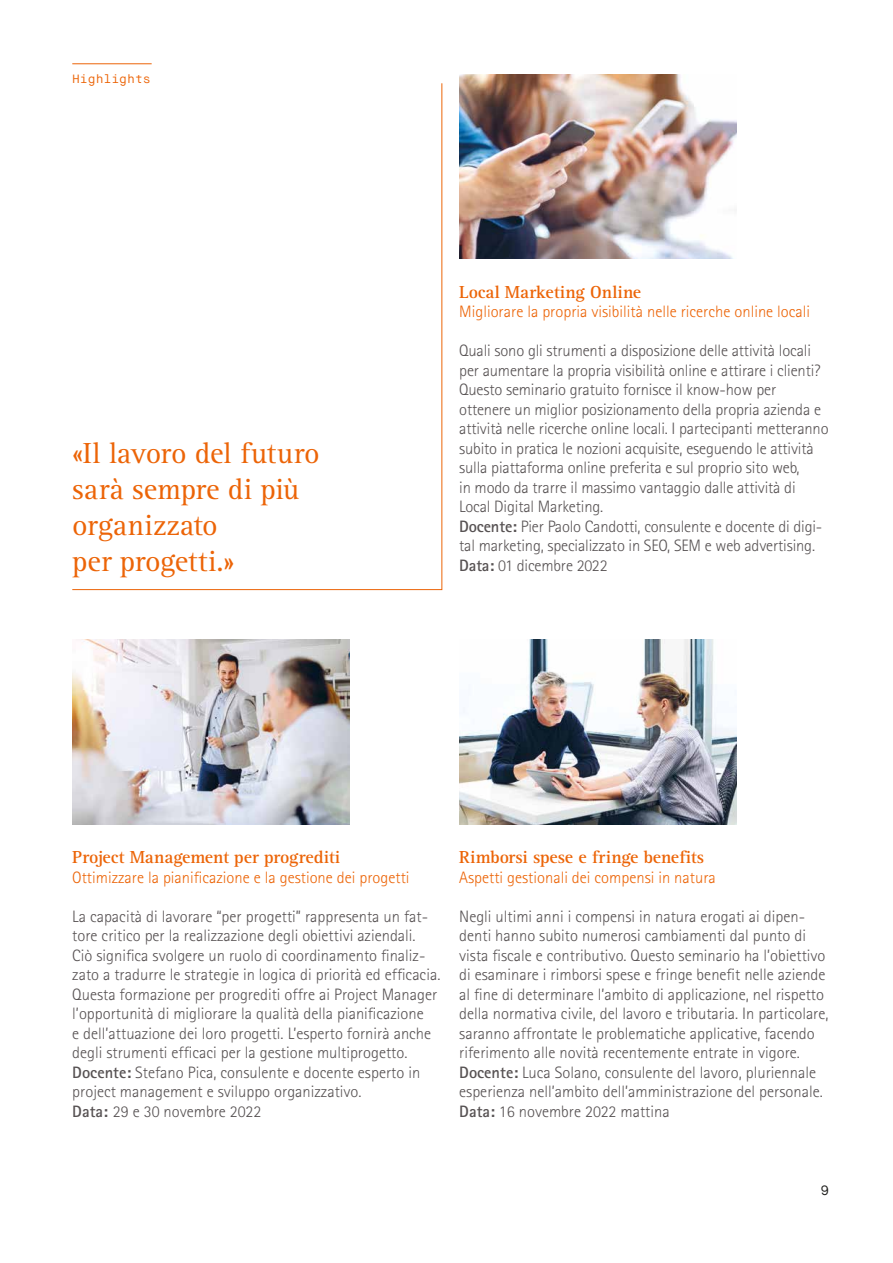
<style>
.page{position:relative;width:893px;height:1263px;background:#fff}
.page>*{position:absolute;margin:0;border:0;box-sizing:border-box;transform-origin:0 0}
.t1{font:30px/36px "Rotis Serif";letter-spacing:-.005em;color:#ec6407}
.t2{font:700 18px "Rotis Serif";letter-spacing:-.01em;color:#ec6407}
.t3{font:300 16.5px/19.5px "Rotis Sans Serif";color:#575253}
.t4{font:300 16.5px "Rotis Sans Serif";color:#ec6407}
.t5{font:13.5px "Maison Neue Mono";color:#1d1d1b}
.t6{font:12px "Maison Neue Mono";letter-spacing:.005em;color:#ec6407}
.s1{font-weight:700}
</style>
<div class="page">
<img style="left:459px;top:74px;width:277px;height:185px">
<svg style="left:72px;top:83px;width:371px;height:507px"></svg>
<hr style="left:72px;top:63px;width:80px;height:1px;background:#ec6407">
<img style="left:459px;top:640px;width:277px;height:184px">
<img style="left:72px;top:640px;width:277px;height:184px">
<p class="t6" style="left:72px;top:72px;width:80px">Highlights</p>
<h1 class="t1" style="left:72px;top:435px;width:249px">«Il lavoro del futuro sarà sempre di più organizzato<br>per progetti.»</h1>
<p class="t2" style="left:459px;top:281px;width:183px">Local Marketing Online</p>
<p class="t4" style="left:459px;top:302px;width:352px">Migliorare la propria visibilità nelle ricerche online locali</p>
<p class="t3" style="left:459px;top:341px;width:371px">Quali sono gli strumenti a disposizione delle attività locali per aumentare la propria visibilità online e attirare i clienti?<br>Questo seminario gratuito fornisce il know-how per ottenere un miglior posizionamento della propria azienda e attività nelle ricerche online locali. I partecipanti metteranno subito in pratica le nozioni acquisite, eseguendo le attività sulla piattaforma online preferita e sul proprio sito web,<br>in modo da trarre il massimo vantaggio dalle attività di Local Digital Marketing.<br><span class="s1">Docente:</span> Pier Paolo Candotti, consulente e docente di digi&shy;tal marketing, specializzato in SEO, SEM e web advertising.<br><span class="s1">Data:</span> 01 dicembre 2022</p>
<p class="t2" style="left:72px;top:847px;width:269px">Project Management per progrediti</p>
<p class="t4" style="left:72px;top:868px;width:339px">Ottimizzare la pianificazione e la gestione dei progetti</p>
<p class="t3" style="left:72px;top:906px;width:370px">La capacità di lavorare “per progetti” rappresenta un fat&shy;tore critico per la realizzazione degli obiettivi aziendali.<br>Ciò significa svolgere un ruolo di coordinamento finaliz&shy;zato a tradurre le strategie in logica di priorità ed efficacia.<br>Questa formazione per progrediti offre ai Project Manager l’opportunità di migliorare la qualità della pianificazione<br>e dell’attuazione dei loro progetti. L’esperto fornirà anche degli strumenti efficaci per la gestione multiprogetto.<br><span class="s1">Docente:</span> Stefano Pica, consulente e docente esperto in project management e sviluppo organizzativo.<br><span class="s1">Data:</span> 29 e 30 novembre 2022</p>
<p class="t2" style="left:459px;top:847px;width:246px">Rimborsi spese e fringe benefits</p>
<p class="t4" style="left:459px;top:868px;width:258px">Aspetti gestionali dei compensi in natura</p>
<p class="t3" style="left:459px;top:906px;width:371px">Negli ultimi anni i compensi in natura erogati ai dipen&shy;denti hanno subito numerosi cambiamenti dal punto di vista fiscale e contributivo. Questo seminario ha l’obiettivo di esaminare i rimborsi spese e fringe benefit nelle aziende al fine di determinare l’ambito di applicazione, nel rispetto della normativa civile, del lavoro e tributaria. In particolare, saranno affrontate le problematiche applicative, facendo riferimento alle novità recentemente entrate in vigore.<br><span class="s1">Docente:</span> Luca Solano, consulente del lavoro, pluriennale esperienza nell’ambito dell’amministrazione del personale.<br><span class="s1">Data:</span> 16 novembre 2022 mattina</p>
<p class="t5" style="left:820px;top:1182px;width:10px">9</p>
</div>
